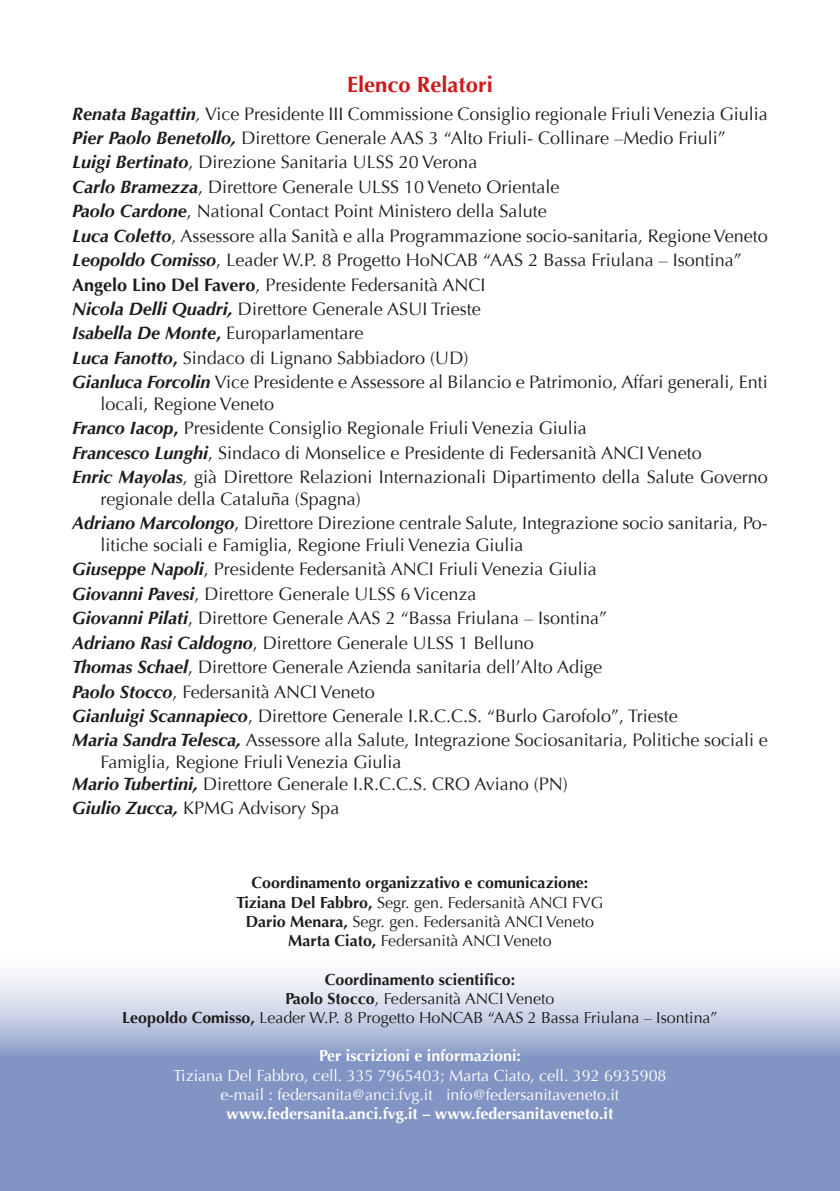
<style>
.page{position:relative;width:840px;height:1191px;background:#fff}
.page>*{position:absolute;margin:0;border:0;box-sizing:border-box;transform-origin:0 0}
.t1{font:700 22px "Optima";color:#cd171a}
.t2{font:18px/24.4px "Optima";color:#1d1d1b}
.t3{font:700 16px/19.2px "Optima";color:#1d1d1b;text-align:center}
.t4{font:16px/19.2px "Optima";color:#1d1d1b;text-align:center}
.t5{font:16px/19.2px "Optima";color:#fff;text-align:center}
.t6{font:700 16px "Optima";color:#fff}
.s1{font-weight:700;font-style:italic}
.s2{font-style:italic}
.s3{font-weight:700}
.s4{font-weight:400}
</style>
<div class="page">
<svg style="left:0;top:974px;width:839px;height:217px;background:#9caad0"></svg>
<p class="t1" style="left:347px;top:72px;width:147px">Elenco Relatori</p>
<p class="t2" style="left:72px;top:101px;width:697px"><span class="s1">Renata Bagattin</span><span class="s2">,</span> Vice Presidente III Commissione Consiglio regionale Friuli Venezia Giulia <span class="s1">Pier Paolo Benetollo,</span> Direttore Generale AAS 3 “Alto Friuli- Collinare –Medio Friuli” <span class="s1">Luigi Bertinato</span>, Direzione Sanitaria ULSS 20 Verona<br><span class="s1">Carlo Bramezza</span>, Direttore Generale ULSS 10 Veneto Orientale<br><span class="s1">Paolo Cardone</span>, National Contact Point Ministero della Salute<br><span class="s1">Luca Coletto</span>, Assessore alla Sanità e alla Programmazione socio-sanitaria, Regione Veneto <span class="s1">Leopoldo Comisso</span>, Leader W.P. 8 Progetto HoNCAB “AAS 2 Bassa Friulana – Isontina” <span class="s3">Angelo Lino Del Favero</span>, Presidente Federsanità ANCI<br><span class="s1">Nicola Delli Quadri,</span> Direttore Generale ASUI Trieste<br><span class="s1">Isabella De Monte</span><span class="s3">,</span> Europarlamentare<br><span class="s1">Luca Fanotto</span><span class="s3">,</span> Sindaco di Lignano Sabbiadoro (UD)<br><span class="s1">Gianluca Forcolin</span> Vice Presidente e Assessore al Bilancio e Patrimonio, Affari generali, Enti</p>
<p class="t2" style="left:72px;top:392px;width:697px;text-indent:28px">locali, Regione Veneto<br><span class="s1">Franco Iacop</span><span class="s3">,</span> Presidente Consiglio Regionale Friuli Venezia Giulia<br><span class="s1">Francesco Lunghi</span>, Sindaco di Monselice e Presidente di Federsanità ANCI Veneto<br><span class="s1">Enric Mayolas</span>, già Direttore Relazioni Internazionali Dipartimento della Salute Governo</p>
<p class="t2" style="left:72px;top:487px;width:697px;text-indent:28px">regionale della Cataluña (Spagna)<br><span class="s1">Adriano Marcolongo</span>, Direttore Direzione centrale Salute, Integrazione socio sanitaria, Po-</p>
<p class="t2" style="left:72px;top:533px;width:697px;text-indent:28px">litiche sociali e Famiglia, Regione Friuli Venezia Giulia<br><span class="s1">Giuseppe Napoli</span>, Presidente Federsanità ANCI Friuli Venezia Giulia<br><span class="s1">Giovanni Pavesi</span>, Direttore Generale ULSS 6 Vicenza<br><span class="s1">Giovanni Pilati</span>, Direttore Generale AAS 2 “Bassa Friulana – Isontina”<br><span class="s1">Adriano Rasi Caldogno</span>, Direttore Generale ULSS 1 Belluno<br><span class="s1">Thomas Schael</span>, Direttore Generale Azienda sanitaria dell’Alto Adige<br><span class="s1">Paolo Stocco</span>, Federsanità ANCI Veneto<br><span class="s1">Gianluigi Scannapieco</span>, Direttore Generale I.R.C.C.S. “Burlo Garofolo”, Trieste<br><span class="s1">Maria Sandra Telesca,</span> Assessore alla Salute, Integrazione Sociosanitaria, Politiche sociali e</p>
<p class="t2" style="left:72px;top:751px;width:497px;line-height:21.6px;text-indent:28px">Famiglia, Regione Friuli Venezia Giulia<br><span class="s1">Mario Tubertini,</span> Direttore Generale I.R.C.C.S. CRO Aviano (PN)</p>
<p class="t2" style="left:72px;top:796px;width:268px"><span class="s1">Giulio Zucca,</span> KPMG Advisory Spa</p>
<p class="t3" style="left:236px;top:873px;width:368px">Coordinamento organizzativo e comunicazione:<br>Tiziana Del Fabbro, <span class="s4">Segr. gen. Federsanità ANCI FVG </span>Dario Menara, <span class="s4">Segr. gen. Federsanità ANCI Veneto </span>Marta Ciato, <span class="s4">Federsanità ANCI Veneto</span></p>
<p class="t4" style="left:122px;top:969px;width:596px"><span class="s3">Coordinamento scientifico:<br>Paolo Stocco</span>, Federsanità ANCI Veneto<br><span class="s3">Leopoldo Comisso,</span> Leader W.P. 8 Progetto HoNCAB “AAS 2 Bassa Friulana – Isontina”</p>
<p class="t6" style="left:319px;top:1046px;width:203px">Per iscrizioni e informazioni:</p>
<p class="t5" style="left:173px;top:1065px;width:494px">Tiziana Del Fabbro, cell. 335 7965403; Marta Ciato, cell. 392 6935908 e-mail : federsanita@anci.fvg.it info@federsanitaveneto.it</p>
<p class="t6" style="left:226px;top:1104px;width:388px">www.federsanita.anci.fvg.it – www.federsanitaveneto.it</p>
</div>
